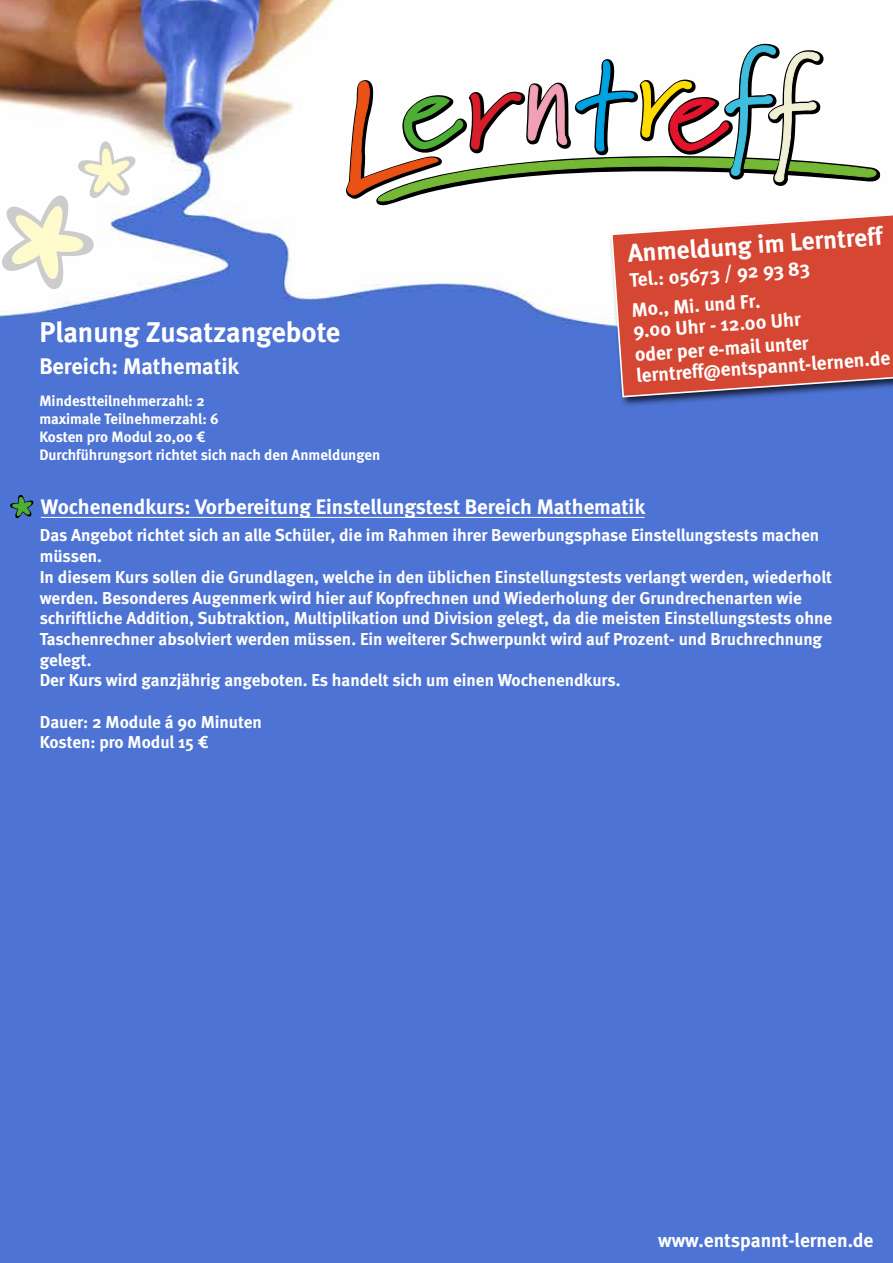
<style>
.page{position:relative;width:893px;height:1263px;background:#fff}
.page>*{position:absolute;margin:0;border:0;box-sizing:border-box;transform-origin:0 0}
.t1{font:700 28.5px "Meta";letter-spacing:-.005em;color:#fff}
.t2{font:700 25.5px "Meta";color:#fff}
.t3{font:700 22.5px "Meta";color:#fff}
.t4{font:700 21px "Meta";color:#fff}
.t5{font:700 19.5px/29.8px "Meta";color:#fff}
.t6{font:700 17.25px/20.7px "Meta";color:#fff}
.t7{font:700 15px/18px "Meta";color:#fff}
</style>
<div class="page">
<img style="left:0;top:0;width:893px;height:1263px">
<svg style="left:376px;top:44px;width:504px;height:161px"></svg>
<svg style="left:346px;top:45px;width:530px;height:157px"></svg>
<svg style="left:2px;top:141px;width:134px;height:148px"></svg>
<hr style="left:41px;top:517px;width:604px;height:1px;background:#fff">
<svg style="left:10px;top:495px;width:23px;height:23px"></svg>
<div style="left:609px;top:208px;width:284px;height:200px;background:#000;opacity:.75"></div>
<svg style="left:610px;top:209px;width:283px;height:189px"></svg>
<h2 class="t2" style="left:627px;top:238px;width:257px;rotate:-4deg">Anmeldung im Lerntreff</h2>
<p class="t5" style="left:629px;top:265px;width:182px;rotate:-4deg">Tel.: 05673 / 92 93 83<br>Mo., Mi. und Fr.</p>
<p class="t5" style="left:632px;top:318px;width:175px;line-height:24px;rotate:-4deg">9.00 Uhr - 12.00 Uhr oder per e-mail unter</p>
<h1 class="t1" style="left:39px;top:315px;width:303px">Planung Zusatzangebote</h1>
<p class="t5" style="left:635px;top:360px;width:256px;rotate:-4deg">lerntreff@entspannt-lernen.de</p>
<h3 class="t3" style="left:39px;top:352px;width:201px">Bereich: Mathematik</h3>
<p class="t7" style="left:39px;top:392px;width:342px">Mindestteilnehmerzahl: 2<br>maximale Teilnehmerzahl: 6<br>Kosten pro Modul 20,00 €<br>Durchführungsort richtet sich nach den Anmeldungen</p>
<p class="t4" style="left:41px;top:495px;width:606px">Wochenendkurs: Vorbereitung Einstellungstest Bereich Mathematik</p>
<p class="t6" style="left:40px;top:525px;width:794px">Das Angebot richtet sich an alle Schüler, die im Rahmen ihrer Bewerbungsphase Einstellungstests machen müssen.<br>In diesem Kurs sollen die Grundlagen, welche in den üblichen Einstellungstests verlangt werden, wiederholt werden. Besonderes Augenmerk wird hier auf Kopfrechnen und Wiederholung der Grundrechenarten wie schriftliche Addition, Subtraktion, Multiplikation und Division gelegt, da die meisten Einstellungstests ohne Taschenrechner absolviert werden müssen. Ein weiterer Schwerpunkt wird auf Prozent- und Bruchrechnung gelegt.<br>Der Kurs wird ganzjährig angeboten. Es handelt sich um einen Wochenendkurs.</p>
<p class="t6" style="left:40px;top:711px;width:224px">Dauer: 2 Module á 90 Minuten<br>Kosten: pro Modul 15 €</p>
<p class="t5" style="left:658px;top:1225px;width:217px">www.entspannt-lernen.de</p>
</div>
